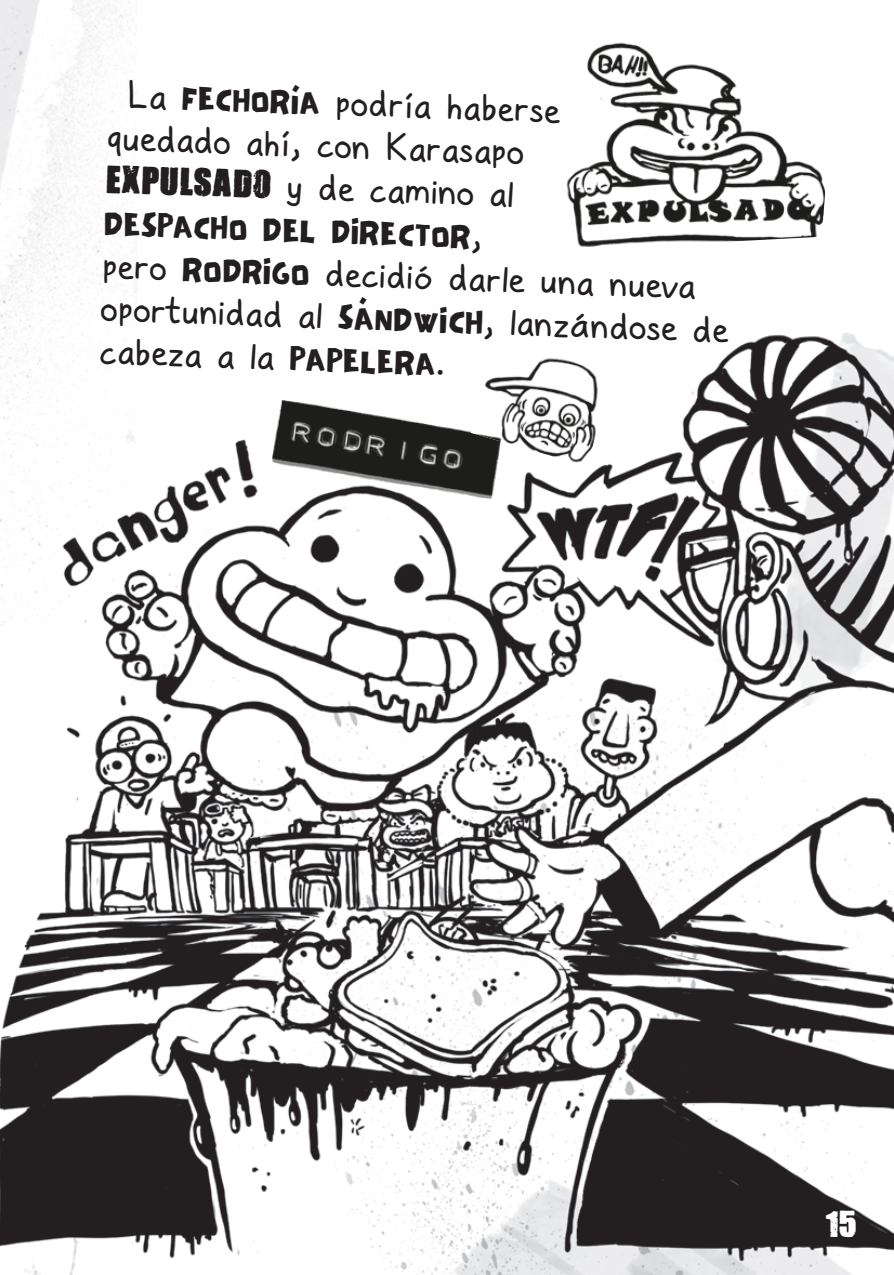
<style>
.page{position:relative;width:894px;height:1275px;background:#fff}
.page>*{position:absolute;margin:0;border:0;box-sizing:border-box;transform-origin:0 0}
.t1{font:36px/42.8px "sagesans";color:#231f20}
.t2{font:36px "NF PAGKAKI Regular";color:#231f20}
.t3{font:33.75px "Madrid Grunge";color:#fff}
.s1{font-family:"NF PAGKAKI Regular"}
.s2{font-family:"Madrid Grunge"}
.s3{font-family:"sagesans"}
</style>
<div class="page">
<img style="left:0;top:0;width:893px;height:1275px">
<img style="left:560px;top:35px;width:275px;height:214px">
<img style="left:473px;top:340px;width:140px;height:126px">
<img style="left:270px;top:400px;width:230px;height:99px">
<img style="left:470px;top:423px;width:32px;height:18px">
<p class="t1" style="left:109px;top:72px;width:453px;text-indent:19px;rotate:2deg">La <span class="s1">fechoría</span> podría haberse quedado ahí, con Karasapo <span class="s2">expulsado</span> y de camino al</p>
<p class="t2" style="left:105px;top:202px;width:379px;rotate:2deg">despacho del director<span class="s3">,</span></p>
<p class="t1" style="left:103px;top:243px;width:629px;rotate:2deg">pero <span class="s1">Rodrigo</span> decidió darle una nueva oportunidad al <span class="s1">sándwich</span>, lanzándose de cabeza a la <span class="s1">papelera</span>.</p>
<p class="t3" style="left:825px;top:1209px;width:32px">15</p>
</div>
